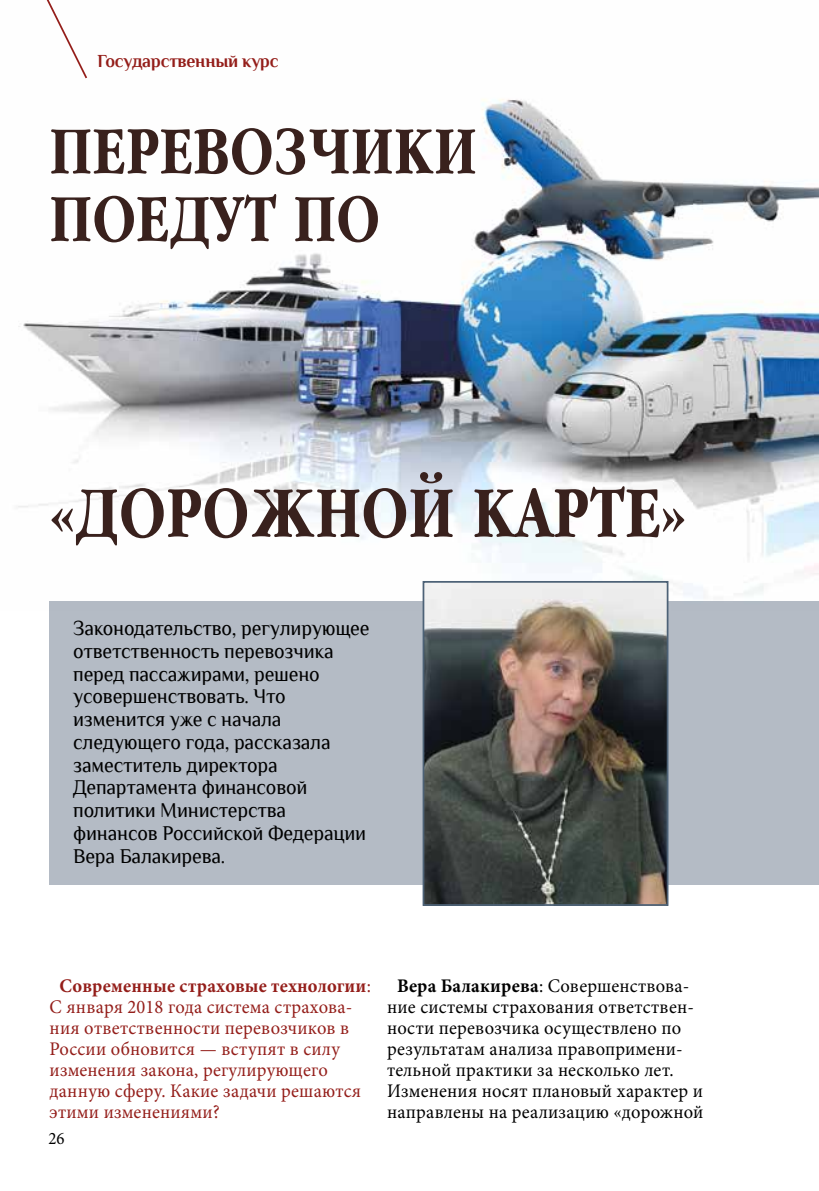
<style>
.page{position:relative;width:819px;height:1191px;background:#fff}
.page>*{position:absolute;margin:0;border:0;box-sizing:border-box;transform-origin:0 0}
.t1{font:700 75.25px "Garamond Narrow";letter-spacing:.01em;color:#39211d;scale:.96 1}
.t2{font:700 70px/67.5px "Garamond Narrow";letter-spacing:.01em;color:#39211d;scale:.96 1}
.t3{font:21px/22.8px "Philosopher";letter-spacing:-.01em;color:#000;scale:.95 1}
.t4{font:19.25px/21px "Minion Pro";letter-spacing:.01em;color:#000;scale:.96 1}
.t5{font:19.25px/21px "Minion Pro";letter-spacing:.01em;color:#941e1a;scale:.96 1}
.t6{font:700 18.38px "Philosopher";letter-spacing:-.01em;color:#941e1a;scale:.96 1}
.t7{font:17.5px "Minion Pro";color:#000;scale:.96 1}
.s1{font-weight:700}
</style>
<div class="page">
<div style="left:50px;top:601px;width:769px;height:284px;background:#b4bbc5"></div>
<img style="left:18px;top:99px;width:801px;height:511px">
<svg style="left:46px;top:0;width:42px;height:79px"></svg>
<img style="left:425px;top:584px;width:240px;height:319px">
<div style="left:422px;top:581px;width:246px;height:325px;border:2px solid #4d6277"></div>
<p class="t6" style="left:97px;top:51px;width:190px">Государственный курс</p>
<h2 class="t2" style="left:50px;top:118px;width:446px">ПЕРЕВОЗЧИКИ<br>ПОЕДУТ ПО</h2>
<h1 class="t1" style="left:50px;top:472px;width:664px">«ДОРОЖНОЙ КАРТЕ»</h1>
<p class="t3" style="left:73px;top:617px;width:313px">Законодательство, регулирующее ответственность перевозчика перед пассажирами, решено усовершенствовать. Что изменится уже с начала следующего года, рассказала заместитель директора<br>Департамента финансовой политики Министерства финансов Российской Федерации<br>Вера Балакирева.</p>
<p class="t5" style="left:50px;top:975px;width:336px;text-indent:10px"><span class="s1">Современные страховые технологии</span>:<br>С января 2018 года система страхова&shy;ния ответственности перевозчиков в России обновится — вступят в силу изменения закона, регулирующего данную сферу. Какие задачи решаются этими изменениями?</p>
<p class="t4" style="left:387px;top:975px;width:331px;text-indent:10px"><span class="s1">Вера Балакирева</span>: Совершенствова&shy;ние системы страхования ответствен&shy;ности перевозчика осуществлено по результатам анализа правопримени&shy;тельной практики за несколько лет.<br>Изменения носят плановый характер и направлены на реализацию «дорожной</p>
<p class="t7" style="left:48px;top:1126px;width:18px">26</p>
</div>
